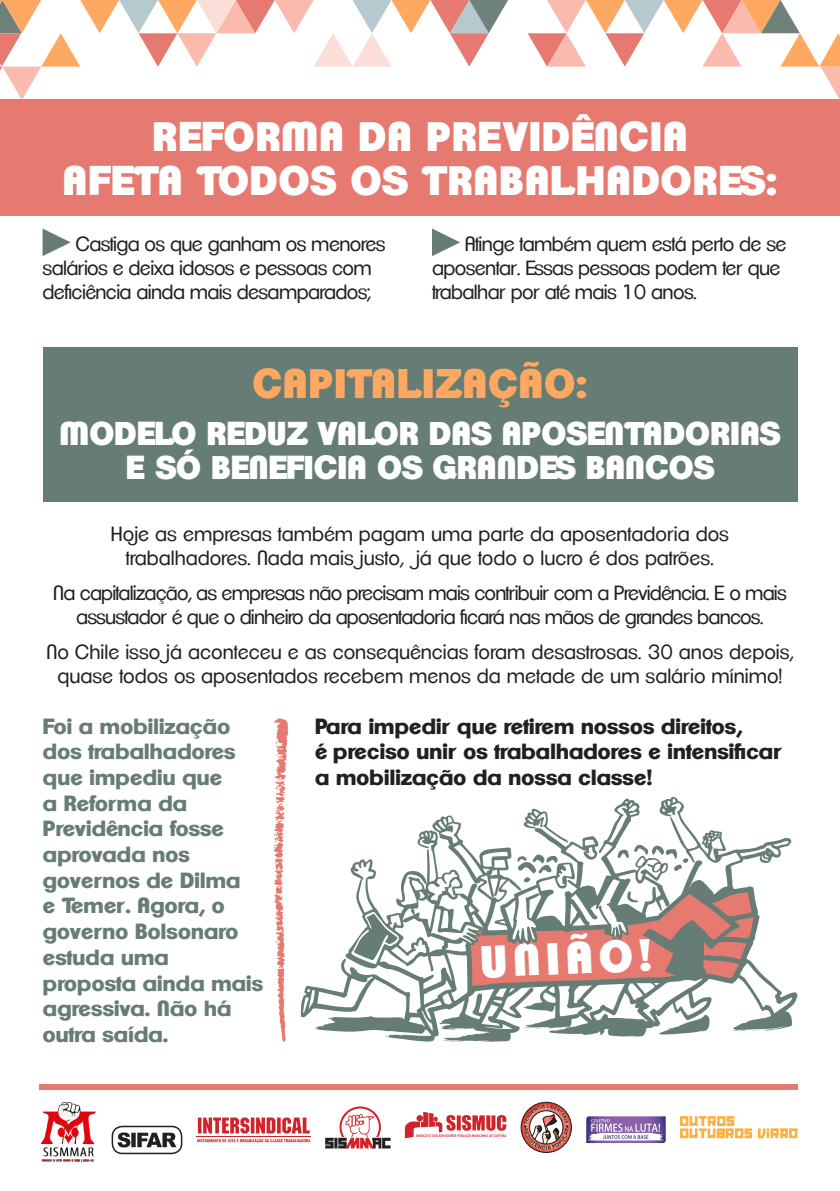
<style>
.page{position:relative;width:840px;height:1191px;background:#fff}
.page>*{position:absolute;margin:0;border:0;box-sizing:border-box;transform-origin:0 0}
.t1{font:800 43.8px "Clemente P Daq";color:#fff}
.t2{font:800 40px/44px "Clemente P Daq";color:#fff;text-align:center}
.t3{font:800 40px "Clemente P Daq";color:#ffa861}
.t4{font:800 32px/34.4px "Clemente P Daq";letter-spacing:-.02em;color:#fff;text-align:center}
.t5{font:800 21.4px/25.6px "Clemente P Dao";letter-spacing:-.02em;color:#667d75}
.t6{font:800 21.4px/25.6px "Clemente P Dao";letter-spacing:-.02em;color:#231f20}
.t7{font:20px/24px "Clemente P Dag";letter-spacing:-.03em;color:#231f20}
.t8{font:20px/24px "Clemente P Dag";color:#231f20;text-align:center}
</style>
<div class="page">
<svg style="left:0;top:0;width:508px;height:99px"></svg>
<svg style="left:527px;top:0;width:312px;height:98px"></svg>
<div style="left:43px;top:347px;width:754px;height:155px;background:#667d75"></div>
<div style="left:0;top:99px;width:839px;height:117px;background:#e67a70"></div>
<svg style="left:43px;top:228px;width:28px;height:28px"></svg>
<svg style="left:432px;top:228px;width:28px;height:28px"></svg>
<svg style="left:273px;top:718px;width:15px;height:324px"></svg>
<svg style="left:300px;top:797px;width:497px;height:245px"></svg>
<svg style="left:658px;top:1014px;width:51px;height:20px"></svg>
<svg style="left:517px;top:854px;width:40px;height:29px"></svg>
<svg style="left:617px;top:844px;width:71px;height:27px"></svg>
<svg style="left:524px;top:1027px;width:16px;height:1px"></svg>
<svg style="left:732px;top:1030px;width:12px;height:1px"></svg>
<svg style="left:443px;top:1040px;width:19px;height:2px"></svg>
<svg style="left:469px;top:889px;width:286px;height:99px"></svg>
<div style="left:39px;top:1084px;width:758px;height:6px;background:#e67a70"></div>
<img style="left:41px;top:1102px;width:55px;height:60px">
<div style="left:111px;top:1125px;width:71px;height:29px;border:2px solid #231f20;border-radius:10px"></div>
<svg style="left:117px;top:1132px;width:59px;height:15px"></svg>
<hr style="left:196px;top:1136px;width:115px;height:1px;background:#d1232a">
<svg style="left:197px;top:1117px;width:113px;height:26px"></svg>
<svg style="left:325px;top:1106px;width:65px;height:42px"></svg>
<svg style="left:404px;top:1111px;width:102px;height:27px"></svg>
<svg style="left:521px;top:1102px;width:50px;height:50px"></svg>
<div style="left:520px;top:1101px;width:51px;height:52px;border:1px solid #231f20;border-radius:50%"></div>
<svg style="left:523px;top:1104px;width:45px;height:45px"></svg>
<svg style="left:586px;top:1116px;width:79px;height:27px"></svg>
<svg style="left:680px;top:1116px;width:71px;height:22px"></svg>
<svg style="left:758px;top:1128px;width:39px;height:10px"></svg>
<p class="t2" style="left:62px;top:115px;width:716px">REFORMA DA PREVIDÊNCIA<br>AFETA TODOS OS TRABALHADORES:</p>
<p class="t7" style="left:43px;top:232px;width:344px;text-indent:33px">Castiga os que ganham os menores salários e deixa idosos e pessoas com deficiência ainda mais desamparados;</p>
<p class="t7" style="left:432px;top:232px;width:356px;text-indent:33px">Atinge também quem está perto de se aposentar. Essas pessoas podem ter que trabalhar por até mais 10 anos.</p>
<p class="t3" style="left:252px;top:359px;width:337px">CAPITALIZAÇÃO:</p>
<p class="t4" style="left:59px;top:415px;width:722px">MODELO REDUZ VALOR DAS APOSENTADORIAS<br>E SÓ BENEFICIA OS GRANDES BANCOS</p>
<p class="t8" style="left:111px;top:521px;width:619px">Hoje as empresas também pagam uma parte da aposentadoria dos trabalhadores. Nada mais justo, já que todo o lucro é dos patrões.</p>
<p class="t7" style="left:53px;top:581px;width:734px;text-align:center">Na capitalização, as empresas não precisam mais contribuir com a Previdência. E o mais assustador é que o dinheiro da aposentadoria ficará nas mãos de grandes bancos.</p>
<p class="t8" style="left:46px;top:640px;width:748px">No Chile isso já aconteceu e as consequências foram desastrosas. 30 anos depois, quase todos os aposentados recebem menos da metade de um salário mínimo!</p>
<p class="t5" style="left:43px;top:713px;width:222px">Foi a mobilização dos trabalhadores que impediu que<br>a Reforma da<br>Previdência fosse aprovada nos governos de Dilma<br>e Temer. Agora, o governo Bolsonaro estuda uma proposta ainda mais agressiva. Não há outra saída.</p>
<p class="t6" style="left:314px;top:713px;width:468px">Para impedir que retirem nossos direitos,<br>é preciso unir os trabalhadores e intensificar a mobilização da nossa classe!</p>
<p class="t1" style="left:478px;top:936px;width:173px;rotate:-3deg">UNIÃO!</p>
</div>
